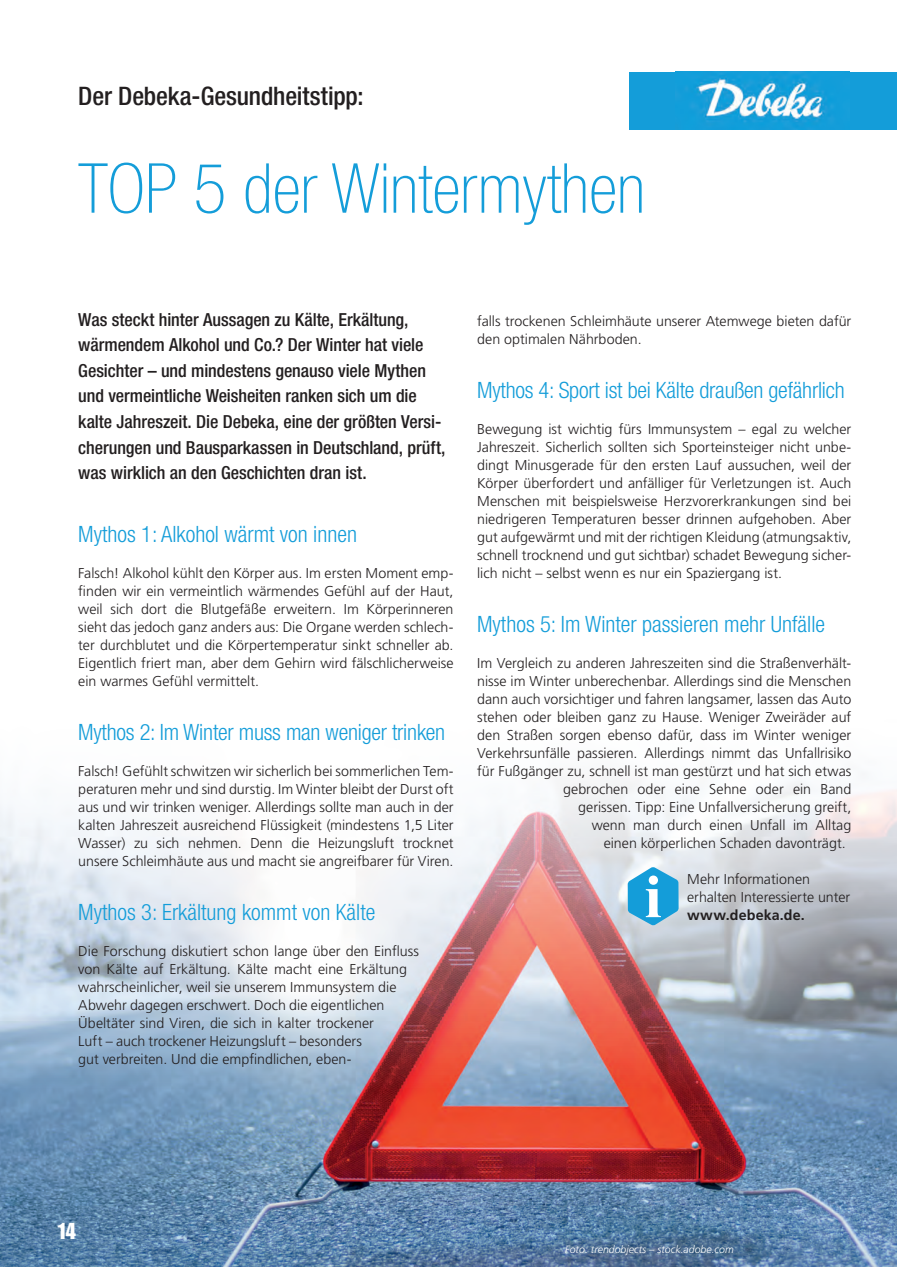
<style>
.page{position:relative;width:897px;height:1267px;background:#fff}
.page>*{position:absolute;margin:0;border:0;box-sizing:border-box;transform-origin:0 0}
.Headline_46pt__Standard{font:100 condensed 69px "Helvetica Neue LT Std";color:#149dd9}
.Dachzeile__Standard{font:500 condensed 25.5px "Helvetica Neue LT Std";letter-spacing:-.005em;color:#231f20}
.Zwischenüberschrift{font:300 condensed 22.5px "Helvetica Neue LT Std";color:#149dd9}
.Seitenzahl_gerade{font:22.5px "Impact LT Std";color:#fff}
.Anlauf{font:500 condensed 18px/25.5px "Helvetica Neue LT Std";letter-spacing:-.005em;color:#231f20}
.Fließtext{font:300 14.25px/18px "Frutiger LT Std";color:#231f20;text-align:justify}
.Fotonachweis{font:italic 300 10.5px "Frutiger LT Std";color:#fff}
.s1{font-weight:700}
</style>
<div class="page">
<img style="left:0;top:781px;width:896px;height:485px">
<svg style="left:627px;top:867px;width:51px;height:58px"></svg>
<div style="left:629px;top:72px;width:267px;height:58px;background:#149dd9"></div>
<img style="left:686px;top:72px;width:146px;height:50px">
<p class="Dachzeile__Standard" style="left:78px;top:81px;width:287px">Der Debeka-Gesundheitstipp:</p>
<p class="Headline_46pt__Standard" style="left:78px;top:150px;width:568px">TOP 5 der Wintermythen</p>
<p class="Anlauf" style="left:78px;top:306px;width:369px">Was steckt hinter Aussagen zu Kälte, Erkältung, wärmendem Alkohol und Co.? Der Winter hat viele Gesichter – und mindestens genauso viele Mythen und vermeintliche Weisheiten ranken sich um die kalte Jahreszeit. Die Debeka, eine der größten Versi&shy;cherungen und Bausparkassen in Deutschland, prüft, was wirklich an den Geschichten dran ist.</p>
<p class="Zwischenüberschrift" style="left:78px;top:521px;width:280px">Mythos 1: Alkohol wärmt von innen</p>
<p class="Fließtext" style="left:78px;top:564px;width:377px">Falsch! Alkohol kühlt den Körper aus. Im ersten Moment emp&shy;finden wir ein vermeintlich wärmendes Gefühl auf der Haut, weil sich dort die Blutgefäße erweitern. Im Körperinneren sieht das jedoch ganz anders aus: Die Organe werden schlech&shy;ter durchblutet und die Körpertemperatur sinkt schneller ab.<br>Eigentlich friert man, aber dem Gehirn wird fälschlicherweise ein warmes Gefühl vermittelt.</p>
<p class="Zwischenüberschrift" style="left:78px;top:719px;width:368px">Mythos 2: Im Winter muss man weniger trinken</p>
<p class="Fließtext" style="left:78px;top:762px;width:377px">Falsch! Gefühlt schwitzen wir sicherlich bei sommerlichen Tem&shy;peraturen mehr und sind durstig. Im Winter bleibt der Durst oft aus und wir trinken weniger. Allerdings sollte man auch in der kalten Jahreszeit ausreichend Flüssigkeit (mindestens 1,5 Liter Wasser) zu sich nehmen. Denn die Heizungsluft trocknet unsere Schleimhäute aus und macht sie angreifbarer für Viren.</p>
<p class="Zwischenüberschrift" style="left:78px;top:899px;width:298px">Mythos 3: Erkältung kommt von Kälte</p>
<p class="Fließtext" style="left:78px;top:942px;width:342px;text-align:left">Die Forschung diskutiert schon lange über den Einfluss von Kälte auf Erkältung. Kälte macht eine Erkältung wahrscheinlicher, weil sie unserem Immunsystem die Abwehr dagegen erschwert. Doch die eigentlichen Übeltäter sind Viren, die sich in kalter trockener<br>Luft – auch trockener Heizungsluft – besonders<br>gut verbreiten. Und die empfindlichen, eben-</p>
<p class="Fließtext" style="left:477px;top:312px;width:375px">falls trockenen Schleimhäute unserer Atemwege bieten dafür den optimalen Nährboden.</p>
<p class="Zwischenüberschrift" style="left:477px;top:377px;width:369px">Mythos 4: Sport ist bei Kälte draußen gefährlich</p>
<p class="Fließtext" style="left:477px;top:420px;width:375px">Bewegung ist wichtig fürs Immunsystem – egal zu welcher Jahreszeit. Sicherlich sollten sich Sporteinsteiger nicht unbe&shy;dingt Minusgerade für den ersten Lauf aussuchen, weil der Körper überfordert und anfälliger für Verletzungen ist. Auch Menschen mit beispielsweise Herzvorerkrankungen sind bei niedrigeren Temperaturen besser drinnen aufgehoben. Aber gut aufgewärmt und mit der richtigen Kleidung (atmungsaktiv, schnell trocknend und gut sichtbar) schadet Bewegung sicher&shy;lich nicht – selbst wenn es nur ein Spaziergang ist.</p>
<p class="Zwischenüberschrift" style="left:477px;top:611px;width:349px">Mythos 5: Im Winter passieren mehr Unfälle</p>
<p class="Fließtext" style="left:477px;top:654px;width:375px">Im Vergleich zu anderen Jahreszeiten sind die Straßenverhält-</p>
<p class="Fließtext" style="left:477px;top:672px;width:375px">nisse im Winter unberechenbar. Allerdings sind die Menschen</p>
<p class="Fließtext" style="left:477px;top:690px;width:375px">dann auch vorsichtiger und fahren langsamer, lassen das Auto</p>
<p class="Fließtext" style="left:477px;top:708px;width:375px">stehen oder bleiben ganz zu Hause. Weniger Zweiräder auf</p>
<p class="Fließtext" style="left:477px;top:726px;width:375px">den Straßen sorgen ebenso dafür, dass im Winter weniger</p>
<p class="Fließtext" style="left:477px;top:744px;width:375px">Verkehrsunfälle passieren. Allerdings nimmt das Unfallrisiko</p>
<p class="Fließtext" style="left:477px;top:762px;width:375px">für Fußgänger zu, schnell ist man gestürzt und hat sich etwas</p>
<p class="Fließtext" style="left:563px;top:780px;width:290px">gebrochen oder eine Sehne oder ein Band</p>
<p class="Fließtext" style="left:578px;top:798px;width:274px">gerissen. Tipp: Eine Unfallversicherung greift,</p>
<p class="Fließtext" style="left:591px;top:816px;width:261px">wenn man durch einen Unfall im Alltag</p>
<p class="Fließtext" style="left:603px;top:834px;width:243px">einen körperlichen Schaden davonträgt.</p>
<p class="Fließtext" style="left:687px;top:870px;width:165px;text-align:left">Mehr Informationen erhalten Interessierte unter <span class="s1">www.debeka.de.</span></p>
<p class="Seitenzahl_gerade" style="left:57px;top:1218px;width:21px">14</p>
<p class="Fotonachweis" style="left:565px;top:1242px;width:170px">Foto: trendobjects – stock.adobe.com</p>
</div>
